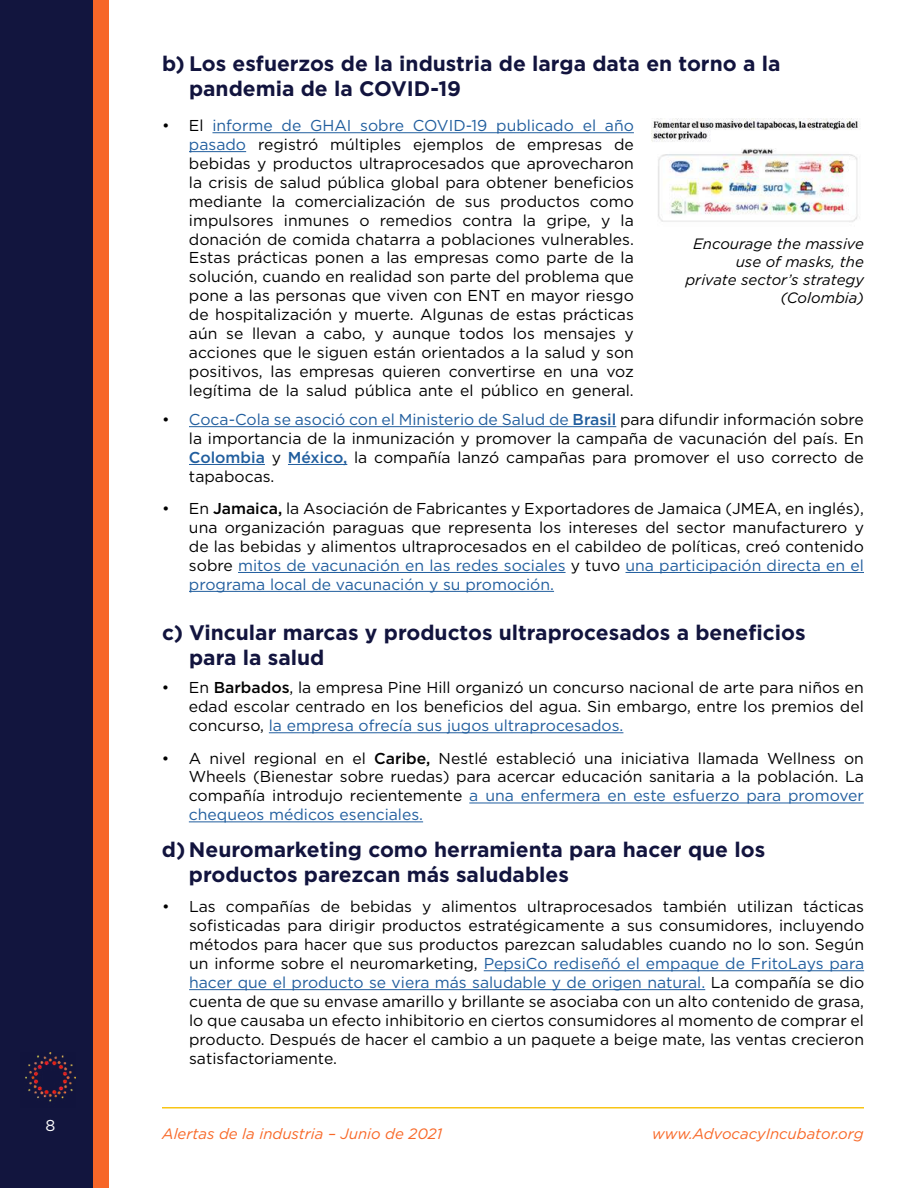
<style>
.page{position:relative;width:918px;height:1188px;background:#fff}
.page>*{position:absolute;margin:0;border:0;box-sizing:border-box;transform-origin:0 0}
.t1{font:700 21px/25.2px "Gotham";color:#12143e}
.t2{font:15.75px/18.9px "Gotham";color:#000;text-align:justify}
.t3{font:15.75px "Gotham";color:#fff}
.t4{font:italic 15px/18px "Gotham";color:#000;text-align:right}
.t5{font:italic 15px "Gotham";color:#f86827}
.s1{color:#215e9e}
.s2{font-weight:500;color:#215e9e}
.s3{font-weight:500}
</style>
<div class="page">
<div style="left:0;top:0;width:101px;height:1188px;background:#12153e"></div>
<div style="left:93px;top:0;width:16px;height:1188px;background:#f76628"></div>
<img style="left:25px;top:1053px;width:50px;height:49px">
<hr style="left:162px;top:1107px;width:702px;height:1px;background:#f8c515">
<hr style="left:212px;top:132px;width:422px;height:1px;background:#215e9e">
<hr style="left:189px;top:151px;width:57px;height:1px;background:#215e9e">
<img style="left:651px;top:119px;width:209px;height:103px">
<hr style="left:189px;top:426px;width:427px;height:1px;background:#215e9e">
<hr style="left:189px;top:464px;width:76px;height:1px;background:#215e9e">
<hr style="left:288px;top:464px;width:59px;height:1px;background:#215e9e">
<hr style="left:238px;top:572px;width:328px;height:1px;background:#215e9e">
<hr style="left:626px;top:572px;width:238px;height:1px;background:#215e9e">
<hr style="left:189px;top:591px;width:365px;height:1px;background:#215e9e">
<hr style="left:269px;top:732px;width:354px;height:1px;background:#215e9e">
<hr style="left:469px;top:803px;width:395px;height:1px;background:#215e9e">
<hr style="left:189px;top:821px;width:234px;height:1px;background:#215e9e">
<hr style="left:484px;top:970px;width:380px;height:1px;background:#215e9e">
<hr style="left:189px;top:989px;width:516px;height:1px;background:#215e9e">
<p class="t3" style="left:46px;top:1115px;width:11px">8</p>
<h1 class="t1" style="left:189px;top:51px;width:593px;text-indent:-27px">b) Los esfuerzos de la industria de larga data en torno a la pandemia de la COVID-19</h1>
<p class="t2" style="left:189px;top:116px;width:446px;text-indent:-27px">• El <span class="s1">informe de GHAI sobre COVID-19 publicado el año pasado</span> registró múltiples ejemplos de empresas de bebidas y productos ultraprocesados que aprovecharon la crisis de salud pública global para obtener beneficios mediante la comercialización de sus productos como impulsores inmunes o remedios contra la gripe, y la donación de comida chatarra a poblaciones vulnerables.<br>Estas prácticas ponen a las empresas como parte de la solución, cuando en realidad son parte del problema que pone a las personas que viven con ENT en mayor riesgo de hospitalización y muerte. Algunas de estas prácticas aún se llevan a cabo, y aunque todos los mensajes y acciones que le siguen están orientados a la salud y son positivos, las empresas quieren convertirse en una voz legítima de la salud pública ante el público en general.</p>
<p class="t2" style="left:189px;top:410px;width:677px;text-indent:-27px">• <span class="s1">Coca-Cola se asoció con el Ministerio de Salud de</span> <span class="s2">Brasil</span> para difundir información sobre la importancia de la inmunización y promover la campaña de vacunación del país. En <span class="s2">Colombia</span> y <span class="s2">México,</span> la compañía lanzó campañas para promover el uso correcto de tapabocas.</p>
<p class="t2" style="left:189px;top:499px;width:677px;text-indent:-27px">• En <span class="s3">Jamaica,</span> la Asociación de Fabricantes y Exportadores de Jamaica (JMEA, en inglés), una organización paraguas que representa los intereses del sector manufacturero y de las bebidas y alimentos ultraprocesados en el cabildeo de políticas, creó contenido sobre <span class="s1">mitos de vacunación en las redes sociales</span> y tuvo <span class="s1">una participación directa en el programa local de vacunación y su promoción.</span></p>
<h1 class="t1" style="left:189px;top:620px;width:618px;text-indent:-27px">c) Vincular marcas y productos ultraprocesados a beneficios para la salud</h1>
<p class="t2" style="left:189px;top:678px;width:676px;text-indent:-27px">• En <span class="s3">Barbados</span>, la empresa Pine Hill organizó un concurso nacional de arte para niños en edad escolar centrado en los beneficios del agua. Sin embargo, entre los premios del concurso, <span class="s1">la empresa ofrecía sus jugos ultraprocesados.</span></p>
<p class="t2" style="left:189px;top:748px;width:677px;text-indent:-27px">• A nivel regional en el <span class="s3">Caribe,</span> Nestlé estableció una iniciativa llamada Wellness on Wheels (Bienestar sobre ruedas) para acercar educación sanitaria a la población. La compañía introdujo recientemente <span class="s1">a una enfermera en este esfuerzo para promover chequeos médicos esenciales.</span></p>
<p class="t4" style="left:685px;top:235px;width:180px">Encourage the massive use of masks, the private sector’s strategy (Colombia)</p>
<h1 class="t1" style="left:189px;top:837px;width:578px;text-indent:-27px">d) Neuromarketing como herramienta para hacer que los productos parezcan más saludables</h1>
<p class="t2" style="left:189px;top:897px;width:677px;text-indent:-27px">• Las compañías de bebidas y alimentos ultraprocesados también utilizan tácticas sofisticadas para dirigir productos estratégicamente a sus consumidores, incluyendo métodos para hacer que sus productos parezcan saludables cuando no lo son. Según un informe sobre el neuromarketing, <span class="s1">PepsiCo rediseñó el empaque de FritoLays para hacer que el producto se viera más saludable y de origen natural.</span> La compañía se dio cuenta de que su envase amarillo y brillante se asociaba con un alto contenido de grasa, lo que causaba un efecto inhibitorio en ciertos consumidores al momento de comprar el producto. Después de hacer el cambio a un paquete a beige mate, las ventas crecieron satisfactoriamente.</p>
<p class="t5" style="left:162px;top:1124px;width:282px">Alertas de la industria – Junio de 2021</p>
<p class="t5" style="left:652px;top:1124px;width:213px">www.AdvocacyIncubator.org</p>
</div>
